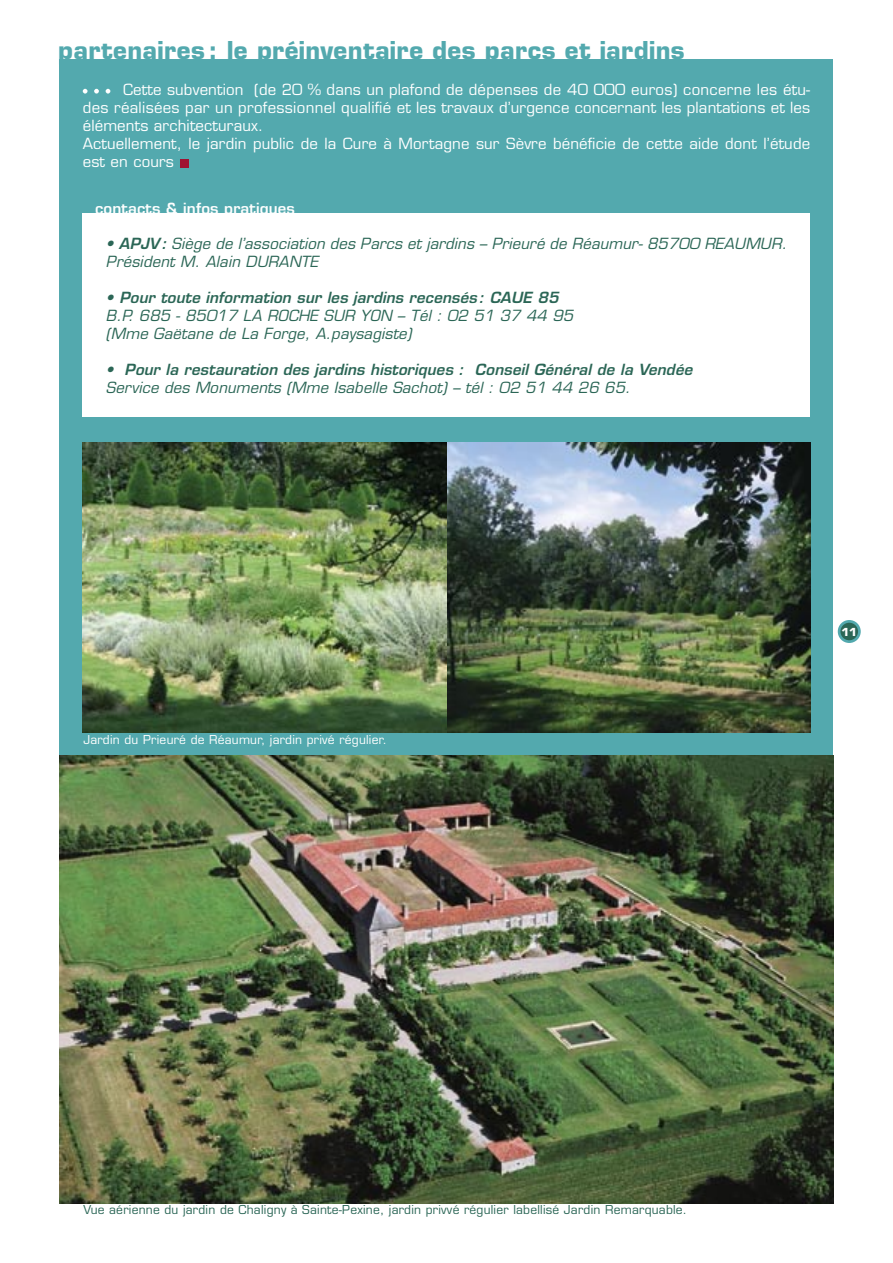
<style>
.page{position:relative;width:893px;height:1263px;background:#fff}
.page>*{position:absolute;margin:0;border:0;box-sizing:border-box;transform-origin:0 0}
.t1{font:700 24px "Eurostile";letter-spacing:.015em;color:#53a9ae}
.t2{font:15px/18px "Eurostile";letter-spacing:.01em;color:#fff}
.t3{font:italic 15px/18px "Eurostile";letter-spacing:.01em;color:#2b6656}
.t4{font:italic 600 15px/18px "Eurostile";letter-spacing:.01em;color:#2b6656}
.t5{font:600 15px "Eurostile";letter-spacing:.01em;color:#fff}
.t6{font:12px "Eurostile";letter-spacing:.02em;color:#2b6656}
.t7{font:12px "Eurostile";letter-spacing:.02em;color:#fff}
.t8{font:700 10.8px "Eurostile";color:#fff}
.s1{font-weight:600}
.s2{font-weight:400}
</style>
<div class="page">
<div style="left:839px;top:621px;width:20px;height:21px;background:#2b6656;border-radius:50%"></div>
<div style="left:838px;top:620px;width:23px;height:23px;border:3px solid #53a9ae;border-radius:50%"></div>
<div style="left:60px;top:60px;width:773px;height:1142px;background:#53a9ae"></div>
<img style="left:83px;top:442px;width:727px;height:290px">
<img style="left:60px;top:756px;width:773px;height:447px">
<div style="left:181px;top:159px;width:8px;height:9px;background:#a01232"></div>
<div style="left:83px;top:214px;width:727px;height:203px;background:#fff"></div>
<svg style="left:83px;top:89px;width:5px;height:5px"></svg>
<svg style="left:94px;top:89px;width:5px;height:5px"></svg>
<svg style="left:106px;top:89px;width:4px;height:5px"></svg>
<h1 class="t1" style="left:58px;top:36px;width:628px">partenaires : le préinventaire des parcs et jardins</h1>
<p class="t2" style="left:83px;top:80px;width:729px;text-indent:40px">Cette subvention (de 20 % dans un plafond de dépenses de 40 000 euros) concerne les étu&shy;des réalisées par un professionnel qualifié et les travaux d’urgence concernant les plantations et les éléments architecturaux.<br>Actuellement, le jardin public de la Cure à Mortagne sur Sèvre bénéficie de cette aide dont l’étude est en cours</p>
<p class="t5" style="left:95px;top:199px;width:201px">contacts &amp; infos pratiques</p>
<p class="t3" style="left:106px;top:234px;width:682px"><span class="s1">• APJV :</span> Siège de l’association des Parcs et jardins – Prieuré de Réaumur- 85700 REAUMUR.<br>Président M. Alain DURANTE</p>
<p class="t4" style="left:106px;top:288px;width:454px">• Pour toute information sur les jardins recensés : CAUE 85</p>
<p class="t3" style="left:106px;top:306px;width:469px">B.P. 685 - 85017 LA ROCHE SUR YON – Tél : 02 51 37 44 95 (Mme Gaëtane de La Forge, A.paysagiste)</p>
<p class="t4" style="left:106px;top:360px;width:588px"><span class="s2">•</span> Pour la restauration des jardins historiques : Conseil Général de la Vendée<br><span class="s2">Service des Monuments (Mme Isabelle Sachot) – tél : 02 51 44 26 65.</span></p>
<p class="t7" style="left:83px;top:732px;width:305px">Jardin du Prieuré de Réaumur, jardin privé régulier.</p>
<p class="t8" style="left:841px;top:625px;width:17px">11</p>
<p class="t6" style="left:83px;top:1202px;width:605px">Vue aérienne du jardin de Chaligny à Sainte-Pexine, jardin privvé régulier labellisé Jardin Remarquable.</p>
</div>
